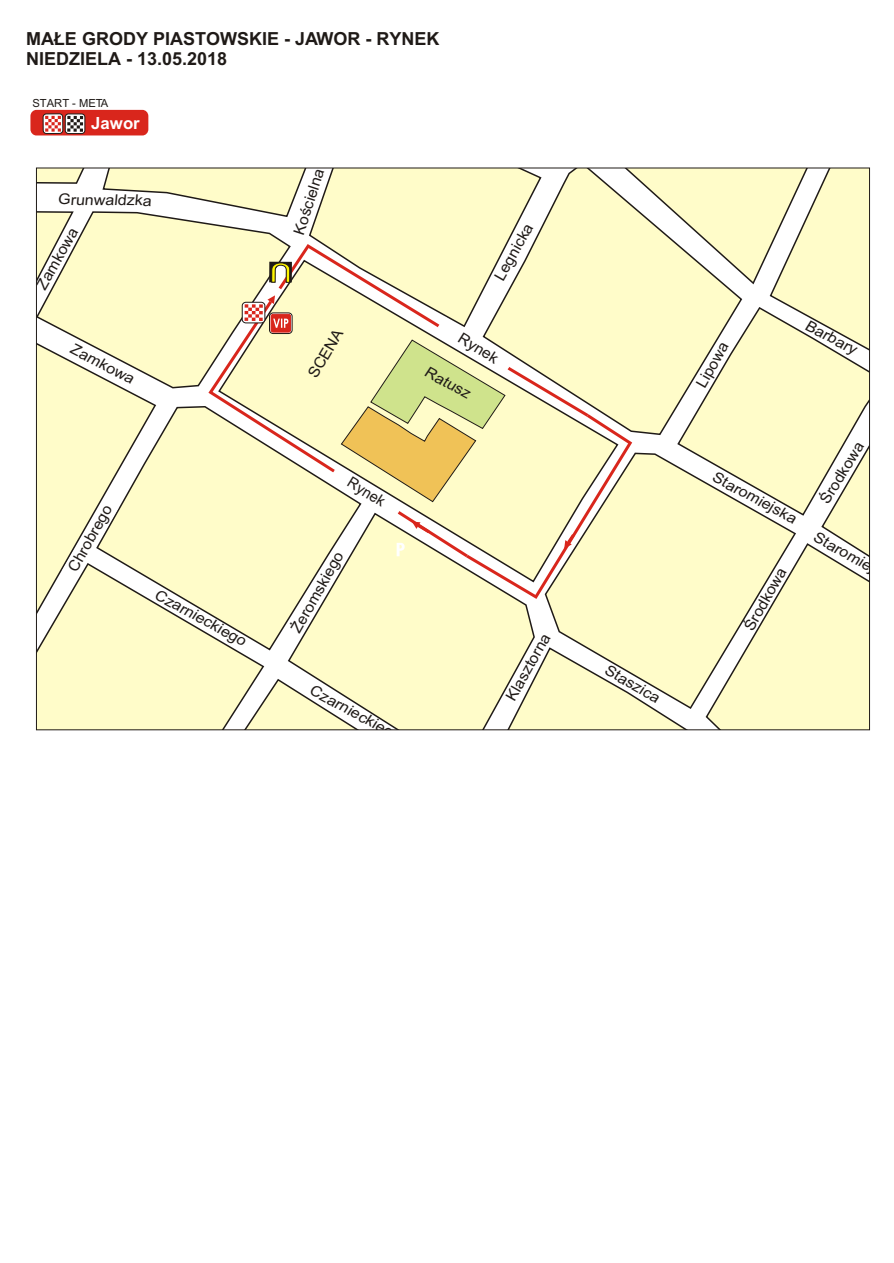
<style>
.page{position:relative;width:894px;height:1263px;background:#fff}
.page>*{position:absolute;margin:0;border:0;box-sizing:border-box;transform-origin:0 0}
.t1{font:700 18px/20.1px "Arial CE";color:#1f1a17}
.t2{font:700 16.8px "Arial CE";color:#fff}
.t3{font:15.3px "Arial CE";color:#1f1a17}
.t4{font:15.3px "Arial CE";color:#1f1a17;scale:.95 1}
.t5{font:15px "Arial CE";color:#1f1a17;scale:1.07 1}
.t6{font:15px "Arial CE";color:#1f1a17;scale:1.08 1}
.t7{font:11.25px "Arial CE";color:#1f1a17}
</style>
<div class="page">
<svg style="left:38px;top:170px;width:830px;height:558px"></svg>
<div style="left:30px;top:110px;width:118px;height:25px;background:#d9261c;border-radius:6px"></div>
<svg style="left:65px;top:114px;width:20px;height:20px"></svg>
<svg style="left:67px;top:116px;width:18px;height:18px"></svg>
<svg style="left:43px;top:114px;width:20px;height:20px"></svg>
<svg style="left:45px;top:116px;width:16px;height:16px"></svg>
<p class="t1" style="left:26px;top:30px;width:415px">MA£E GRODY PIASTOWSKIE - JAWOR - RYNEK<br>NIEDZIELA - 13.05.2018</p>
<p class="t7" style="left:33px;top:99px;width:77px">START - META</p>
<p class="t2" style="left:91px;top:117px;width:50px">Jawor</p>
<p class="t6" style="left:58px;top:193px;width:88px;rotate:1deg">Grunwaldzka</p>
<p class="t3" style="left:36px;top:285px;width:70px;rotate:-61deg">Zamkowa</p>
<p class="t6" style="left:74px;top:343px;width:66px;rotate:27deg">Zamkowa</p>
<p class="t3" style="left:67px;top:568px;width:76px;rotate:-61deg">Chrobrego</p>
<p class="t5" style="left:159px;top:588px;width:97px;rotate:29deg">Czarnieckiego</p>
<p class="t3" style="left:293px;top:232px;width:70px;rotate:-72deg">Koœcielna</p>
<p class="t3" style="left:307px;top:374px;width:56px;rotate:-60deg">SCENA</p>
<p class="t3" style="left:493px;top:276px;width:64px;rotate:-61deg">Legnicka</p>
<p class="t3" style="left:463px;top:331px;width:46px;rotate:32deg">Rynek</p>
<p class="t5" style="left:429px;top:365px;width:48px;rotate:29deg">Ratusz</p>
<p class="t4" style="left:352px;top:476px;width:45px;rotate:31deg">Rynek</p>
<p class="t3" style="left:290px;top:629px;width:92px;rotate:-61deg">¯eromskiego</p>
<p class="t5" style="left:314px;top:683px;width:97px;rotate:29deg">Czarnieckiego</p>
<p class="t3" style="left:505px;top:697px;width:76px;rotate:-61deg">Klasztorna</p>
<p class="t5" style="left:609px;top:664px;width:58px;rotate:30deg">Staszica</p>
<p class="t3" style="left:695px;top:384px;width:51px;rotate:-61deg">Lipowa</p>
<p class="t6" style="left:809px;top:319px;width:54px;rotate:27deg">Barbary</p>
<p class="t5" style="left:716px;top:471px;width:88px;rotate:28deg">Staromiejska</p>
<p class="t3" style="left:743px;top:627px;width:71px;rotate:-61deg">Œrodkowa</p>
<p class="t3" style="left:819px;top:500px;width:71px;rotate:-59deg">Œrodkowa</p>
<p class="t5" style="left:818px;top:531px;width:88px;rotate:29deg">Staromiejska</p>
</div>
